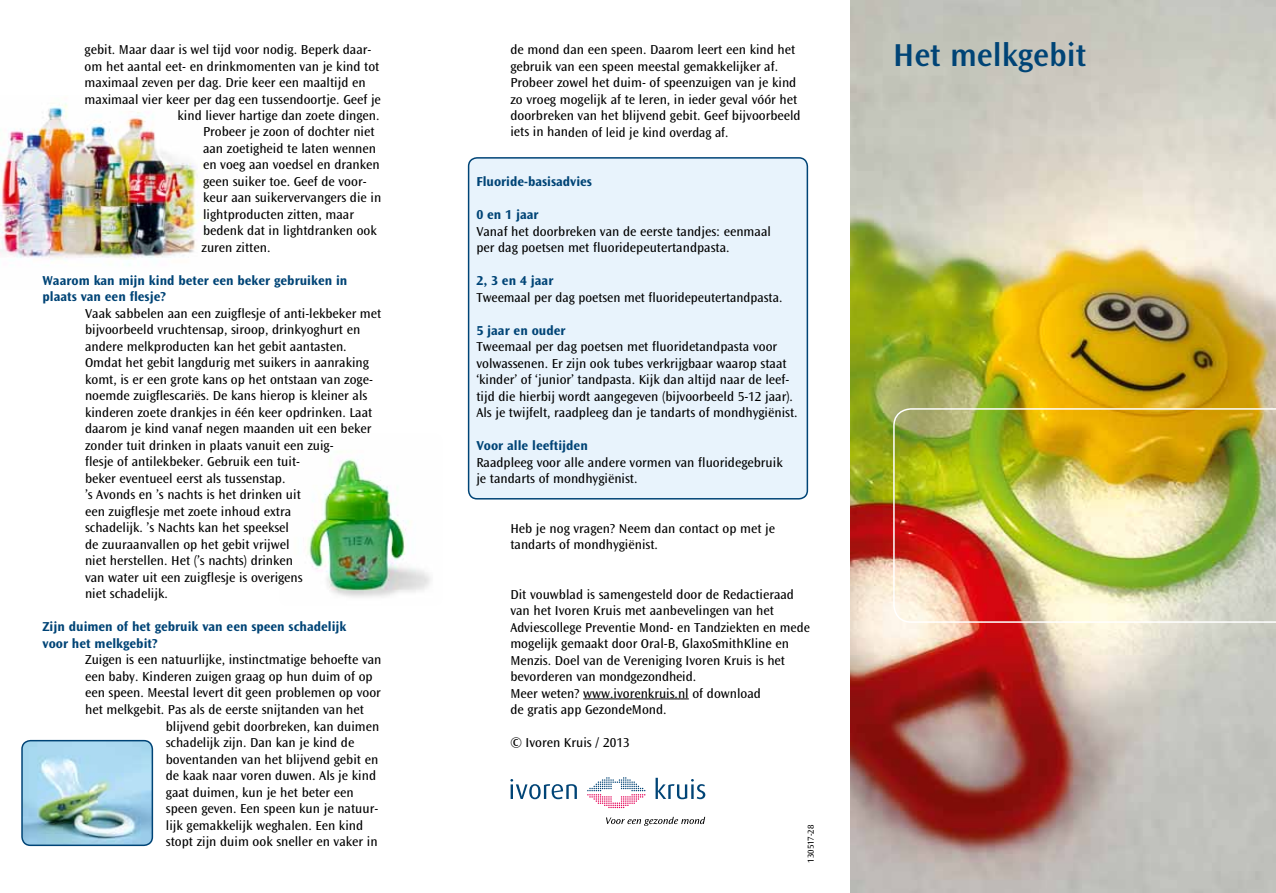
<style>
.page{position:relative;width:1276px;height:893px;background:#fff}
.page>*{position:absolute;margin:0;border:0;box-sizing:border-box;transform-origin:0 0}
.t1{font:600 33px "Ocean Sans Std";color:#004476}
.t2{font:13.5px/16.5px "Ocean Sans Std";color:#000}
.t3{font:700 13.5px/16.5px "Ocean Sans Std";color:#004476}
.t4{font:9px "Ocean Sans Std";color:#000}
</style>
<div class="page">
<img style="left:307px;top:459px;width:124px;height:139px">
<img style="left:0;top:103px;width:206px;height:162px">
<img style="left:850px;top:0;width:426px;height:893px">
<img style="left:893px;top:408px;width:383px;height:215px">
<img style="left:22px;top:741px;width:130px;height:104px">
<div style="left:21px;top:740px;width:132px;height:106px;border:2px solid #004476;border-radius:9px"></div>
<hr style="left:583px;top:699px;width:106px;height:1px;background:#000">
<svg style="left:587px;top:777px;width:58px;height:31px"></svg>
<svg style="left:510px;top:779px;width:67px;height:20px"></svg>
<svg style="left:655px;top:778px;width:50px;height:21px"></svg>
<svg style="left:606px;top:817px;width:99px;height:9px"></svg>
<div style="left:468px;top:158px;width:339px;height:341px;background:#e8f3fc;border-radius:9px"></div>
<div style="left:468px;top:157px;width:340px;height:343px;border:2px solid #004476;border-radius:9px"></div>
<p class="t2" style="left:85px;top:41px;width:288px">gebit. Maar daar is wel tijd voor nodig. Beperk daar-</p>
<p class="t2" style="left:85px;top:58px;width:296px">om het aantal eet- en drinkmomenten van je kind tot</p>
<p class="t2" style="left:85px;top:74px;width:282px">maximaal zeven per dag. Drie keer een maaltijd en</p>
<p class="t2" style="left:85px;top:91px;width:298px">maximaal vier keer per dag een tussendoortje. Geef je</p>
<p class="t2" style="left:178px;top:107px;width:203px">kind liever hartige dan zoete dingen.</p>
<p class="t2" style="left:203px;top:124px;width:173px">Probeer je zoon of dochter niet</p>
<p class="t2" style="left:203px;top:140px;width:174px">aan zoetigheid te laten wennen</p>
<p class="t2" style="left:203px;top:157px;width:178px">en voeg aan voedsel en dranken</p>
<p class="t2" style="left:203px;top:173px;width:165px">geen suiker toe. Geef de voor-</p>
<p class="t2" style="left:203px;top:190px;width:180px">keur aan suikervervangers die in</p>
<p class="t2" style="left:203px;top:206px;width:152px">lightproducten zitten, maar</p>
<p class="t2" style="left:203px;top:223px;width:175px">bedenk dat in lightdranken ook</p>
<p class="t2" style="left:202px;top:239px;width:70px">zuren zitten.</p>
<p class="t3" style="left:43px;top:272px;width:306px">Waarom kan mijn kind beter een beker gebruiken in plaats van een flesje?</p>
<p class="t2" style="left:85px;top:305px;width:298px">Vaak sabbelen aan een zuigflesje of anti-lekbeker met bijvoorbeeld vruchtensap, siroop, drinkyoghurt en andere melkproducten kan het gebit aantasten.<br>Omdat het gebit langdurig met suikers in aanraking komt, is er een grote kans op het ontstaan van zoge&shy;noemde zuigflescariës. De kans hierop is kleiner als kinderen zoete drankjes in één keer opdrinken. Laat daarom je kind vanaf negen maanden uit een beker zonder tuit drinken in plaats vanuit een zuig-<br>flesje of antilekbeker. Gebruik een tuit-<br>beker eventueel eerst als tussenstap.<br>’s Avonds en ’s nachts is het drinken uit<br>een zuigflesje met zoete inhoud extra<br>schadelijk. ’s Nachts kan het speeksel<br>de zuuraanvallen op het gebit vrijwel<br>niet herstellen. Het (’s nachts) drinken<br>van water uit een zuigflesje is overigens<br>niet schadelijk.</p>
<p class="t3" style="left:43px;top:619px;width:305px">Zijn duimen of het gebruik van een speen schadelijk voor het melkgebit?</p>
<p class="t2" style="left:85px;top:652px;width:298px">Zuigen is een natuurlijke, instinctmatige behoefte van</p>
<p class="t2" style="left:85px;top:668px;width:289px">een baby. Kinderen zuigen graag op hun duim of op</p>
<p class="t2" style="left:85px;top:685px;width:297px">een speen. Meestal levert dit geen problemen op voor</p>
<p class="t2" style="left:85px;top:701px;width:280px">het melkgebit. Pas als de eerste snijtanden van het</p>
<p class="t2" style="left:166px;top:718px;width:215px">blijvend gebit doorbreken, kan duimen</p>
<p class="t2" style="left:166px;top:734px;width:190px">schadelijk zijn. Dan kan je kind de</p>
<p class="t2" style="left:166px;top:751px;width:214px">boventanden van het blijvend gebit en</p>
<p class="t2" style="left:166px;top:767px;width:212px">de kaak naar voren duwen. Als je kind</p>
<p class="t2" style="left:166px;top:784px;width:189px">gaat duimen, kun je het beter een</p>
<p class="t2" style="left:166px;top:800px;width:214px">speen geven. Een speen kun je natuur-</p>
<p class="t2" style="left:166px;top:817px;width:199px">lijk gemakkelijk weghalen. Een kind</p>
<p class="t2" style="left:166px;top:833px;width:213px">stopt zijn duim ook sneller en vaker in</p>
<p class="t2" style="left:510px;top:41px;width:292px">de mond dan een speen. Daarom leert een kind het gebruik van een speen meestal gemakkelijker af.<br>Probeer zowel het duim- of speenzuigen van je kind zo vroeg mogelijk af te leren, in ieder geval vóór het doorbreken van het blijvend gebit. Geef bijvoorbeeld iets in handen of leid je kind overdag af.</p>
<p class="t3" style="left:476px;top:173px;width:117px">Fluoride-basisadvies</p>
<p class="t3" style="left:476px;top:206px;width:64px">0 en 1 jaar</p>
<p class="t2" style="left:476px;top:223px;width:296px">Vanaf het doorbreken van de eerste tandjes: eenmaal per dag poetsen met fluoridepeutertandpasta.</p>
<p class="t3" style="left:476px;top:272px;width:79px">2, 3 en 4 jaar</p>
<p class="t2" style="left:476px;top:289px;width:307px">Tweemaal per dag poetsen met fluoridepeutertandpasta.</p>
<p class="t3" style="left:476px;top:322px;width:91px">5 jaar en ouder</p>
<p class="t2" style="left:476px;top:338px;width:323px">Tweemaal per dag poetsen met fluoridetandpasta voor volwassenen. Er zijn ook tubes verkrijgbaar waarop staat ‘kinder’ of ‘junior’ tandpasta. Kijk dan altijd naar de leef&shy;tijd die hierbij wordt aangegeven (bijvoorbeeld 5-12 jaar).<br>Als je twijfelt, raadpleeg dan je tandarts of mondhygiënist.</p>
<p class="t3" style="left:476px;top:437px;width:113px">Voor alle leeftijden</p>
<p class="t2" style="left:476px;top:454px;width:308px">Raadpleeg voor alle andere vormen van fluoridegebruik je tandarts of mondhygiënist.</p>
<p class="t2" style="left:510px;top:520px;width:266px">Heb je nog vragen? Neem dan contact op met je tandarts of mondhygiënist.</p>
<p class="t2" style="left:510px;top:586px;width:301px">Dit vouwblad is samengesteld door de Redactieraad van het Ivoren Kruis met aanbevelingen van het Adviescollege Preventie Mond- en Tandziekten en mede mogelijk gemaakt door Oral-B, GlaxoSmithKline en Menzis. Doel van de Vereniging Ivoren Kruis is het bevorderen van mondgezondheid.<br>Meer weten? www.ivorenkruis.nl of download<br>de gratis app GezondeMond.</p>
<p class="t2" style="left:510px;top:734px;width:121px">© Ivoren Kruis / 2013</p>
<p class="t4" style="left:805px;top:863px;width:39px;rotate:-90deg">130517-28</p>
<h1 class="t1" style="left:893px;top:37px;width:195px">Het melkgebit</h1>
</div>
